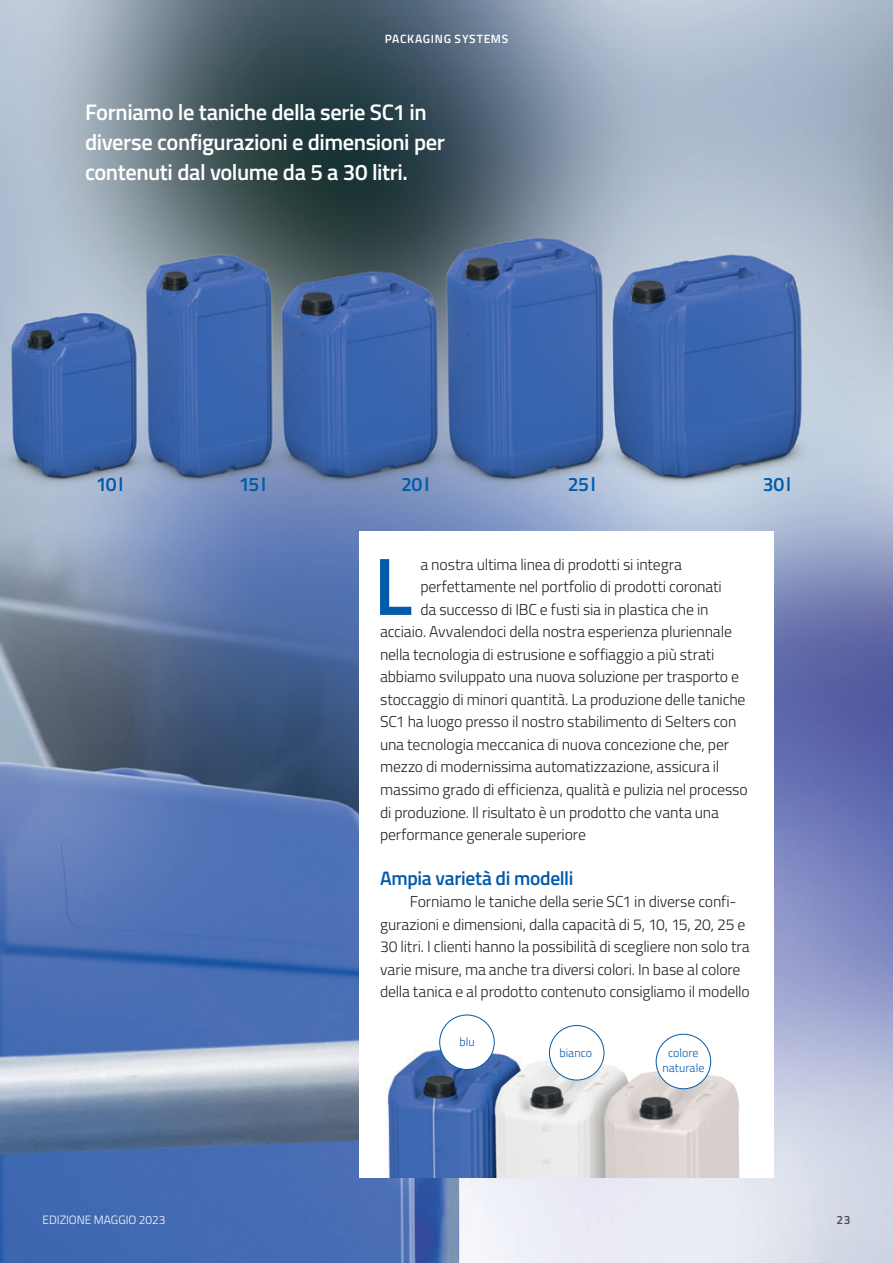
<style>
.page{position:relative;width:893px;height:1263px;background:#fff}
.page>*{position:absolute;margin:0;border:0;box-sizing:border-box;transform-origin:0 0}
.t1{font:600 81.45px "Cairo";color:#015aaa}
.t2{font:600 22.5px/30px "Cairo";letter-spacing:-.02em;color:#fff}
.t3{font:600 19.5px "Cairo";letter-spacing:-.02em;color:#015aaa}
.t4{font:300 15.75px/22.5px "Cairo";letter-spacing:-.01em;color:#231f20}
.t5{font:300 12px/15px "Cairo";color:#015aaa;text-align:center}
.t6{font:300 12px "Cairo";color:#fff}
.t7{font:600 12px "Cairo";letter-spacing:.055em;color:#fff}
.t8{font:600 12px "Cairo";color:#4b4c4d}
</style>
<div class="page">
<img style="left:0;top:0;width:893px;height:1263px">
<div style="left:359px;top:531px;width:414px;height:647px;background:#fff"></div>
<img style="left:387px;top:1029px;width:353px;height:149px">
<div style="left:440px;top:1015px;width:54px;height:54px;background:#fff;border-radius:50%"></div>
<div style="left:439px;top:1014px;width:56px;height:56px;border:1px solid #015aaa;border-radius:50%"></div>
<div style="left:549px;top:1025px;width:55px;height:55px;background:#fff;border-radius:50%"></div>
<div style="left:549px;top:1025px;width:55px;height:55px;border:1px solid #015aaa;border-radius:50%"></div>
<div style="left:656px;top:1034px;width:55px;height:55px;background:#fff;border-radius:50%"></div>
<div style="left:656px;top:1034px;width:55px;height:55px;border:1px solid #015aaa;border-radius:50%"></div>
<p class="t7" style="left:385px;top:29px;width:125px">PACKAGING SYSTEMS</p>
<h2 class="t2" style="left:85px;top:97px;width:361px">Forniamo le taniche della serie SC1 in diverse configurazioni e dimensioni per contenuti dal volume da 5 a 30 litri.</h2>
<p class="t3" style="left:96px;top:469px;width:29px">10l</p>
<p class="t3" style="left:239px;top:469px;width:29px">15l</p>
<p class="t3" style="left:401px;top:469px;width:30px">20l</p>
<p class="t3" style="left:568px;top:469px;width:30px">25l</p>
<p class="t3" style="left:763px;top:469px;width:30px">30l</p>
<h1 class="t1" style="left:374px;top:525px;width:40px">L</h1>
<p class="t4" style="left:420px;top:553px;width:263px">a nostra ultima linea di prodotti si integra</p>
<p class="t4" style="left:420px;top:576px;width:303px">perfettamente nel portfolio di prodotti coronati</p>
<p class="t4" style="left:420px;top:598px;width:290px">da successo di IBC e fusti sia in plastica che in</p>
<p class="t4" style="left:380px;top:621px;width:353px">acciaio. Avvalendoci della nostra esperienza pluriennale</p>
<p class="t4" style="left:380px;top:643px;width:336px">nella tecnologia di estrusione e soffiaggio a più strati</p>
<p class="t4" style="left:380px;top:666px;width:360px">abbiamo sviluppato una nuova soluzione per trasporto e</p>
<p class="t4" style="left:380px;top:688px;width:367px">stoccaggio di minori quantità. La produzione delle taniche</p>
<p class="t4" style="left:380px;top:711px;width:358px">SC1 ha luogo presso il nostro stabilimento di Selters con</p>
<p class="t4" style="left:380px;top:733px;width:350px">una tecnologia meccanica di nuova concezione che, per</p>
<p class="t4" style="left:380px;top:756px;width:341px">mezzo di modernissima automatizzazione, assicura il</p>
<p class="t4" style="left:380px;top:778px;width:369px">massimo grado di efficienza, qualità e pulizia nel processo</p>
<p class="t4" style="left:380px;top:801px;width:340px">di produzione. Il risultato è un prodotto che vanta una</p>
<p class="t4" style="left:380px;top:823px;width:207px">performance generale superiore</p>
<p class="t3" style="left:380px;top:863px;width:195px">Ampia varietà di modelli</p>
<p class="t4" style="left:380px;top:891px;width:371px;text-indent:30px">Forniamo le taniche della serie SC1 in diverse confi&shy;gurazioni e dimensioni, dalla capacità di 5, 10, 15, 20, 25 e 30 litri. I clienti hanno la possibilità di scegliere non solo tra varie misure, ma anche tra diversi colori. In base al colore della tanica e al prodotto contenuto consigliamo il modello</p>
<p class="t5" style="left:460px;top:1034px;width:17px">blu</p>
<p class="t5" style="left:559px;top:1045px;width:34px">bianco</p>
<p class="t5" style="left:662px;top:1045px;width:43px">colore naturale</p>
<p class="t6" style="left:43px;top:1211px;width:124px">EDIZIONE MAGGIO 2023</p>
<p class="t8" style="left:836px;top:1211px;width:15px">23</p>
</div>
